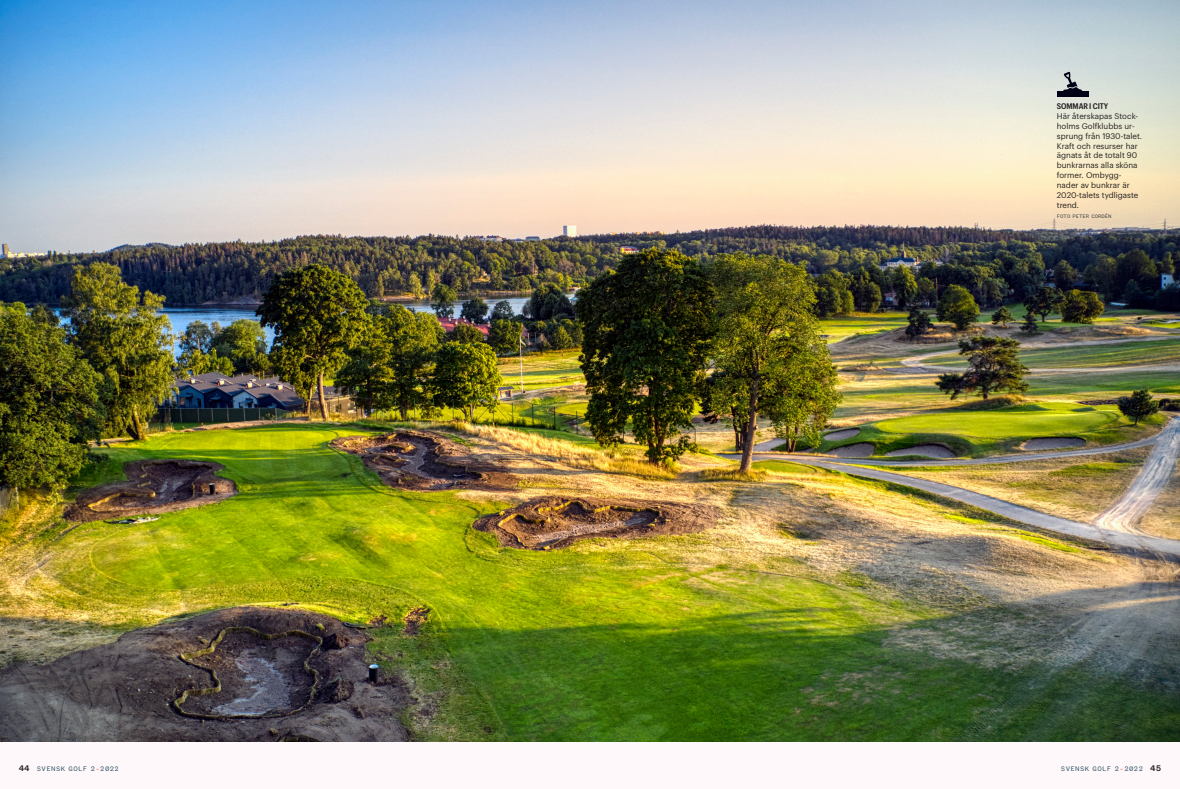
<style>
.page{position:relative;width:1180px;height:789px;background:#fff}
.page>*{position:absolute;margin:0;border:0;box-sizing:border-box;transform-origin:0 0}
.t1{font:8px/9.9px "Graphik";color:#231f20}
.t2{font:600 8px "Graphik Compact";letter-spacing:-.005em;color:#231f20}
.t3{font:7.2px "Founders Grotesk Mono";letter-spacing:.05em;color:#315564}
.t4{font:5.5px "Founders Grotesk Mono";color:#3b3f42}
.s1{font-weight:500;font-size:9px;color:#231f20}
.s2{color:#f15c42}
</style>
<div class="page">
<div style="left:0;top:0;width:1179px;height:788px;background:#fef8fa"></div>
<img style="left:0;top:0;width:1179px;height:741px">
<div style="left:1056px;top:91px;width:32px;height:6px;background:#010116"></div>
<svg style="left:1062px;top:72px;width:20px;height:19px"></svg>
<p class="t2" style="left:1056px;top:100px;width:53px">SOMMAR I CITY</p>
<p class="t1" style="left:1056px;top:110px;width:87px">Här återskapas Stock&shy;holms Golfklubbs ur&shy;sprung från 1930-talet.<br>Kraft och resurser har ägnats åt de totalt 90 bunkrarnas alla sköna former. Ombygg&shy;nader av bunkrar är<br>2020--talets tydligaste trend.</p>
<p class="t4" style="left:1056px;top:213px;width:56px">FOTO PETER CORDÉN</p>
<p class="t3" style="left:19px;top:764px;width:102px"><span class="s1">44</span> SVENSK GOLF 2<span class="s2">–</span>2022</p>
<p class="t3" style="left:1060px;top:764px;width:102px">SVENSK GOLF 2<span class="s2">–</span>2022 <span class="s1">45</span></p>
</div>
